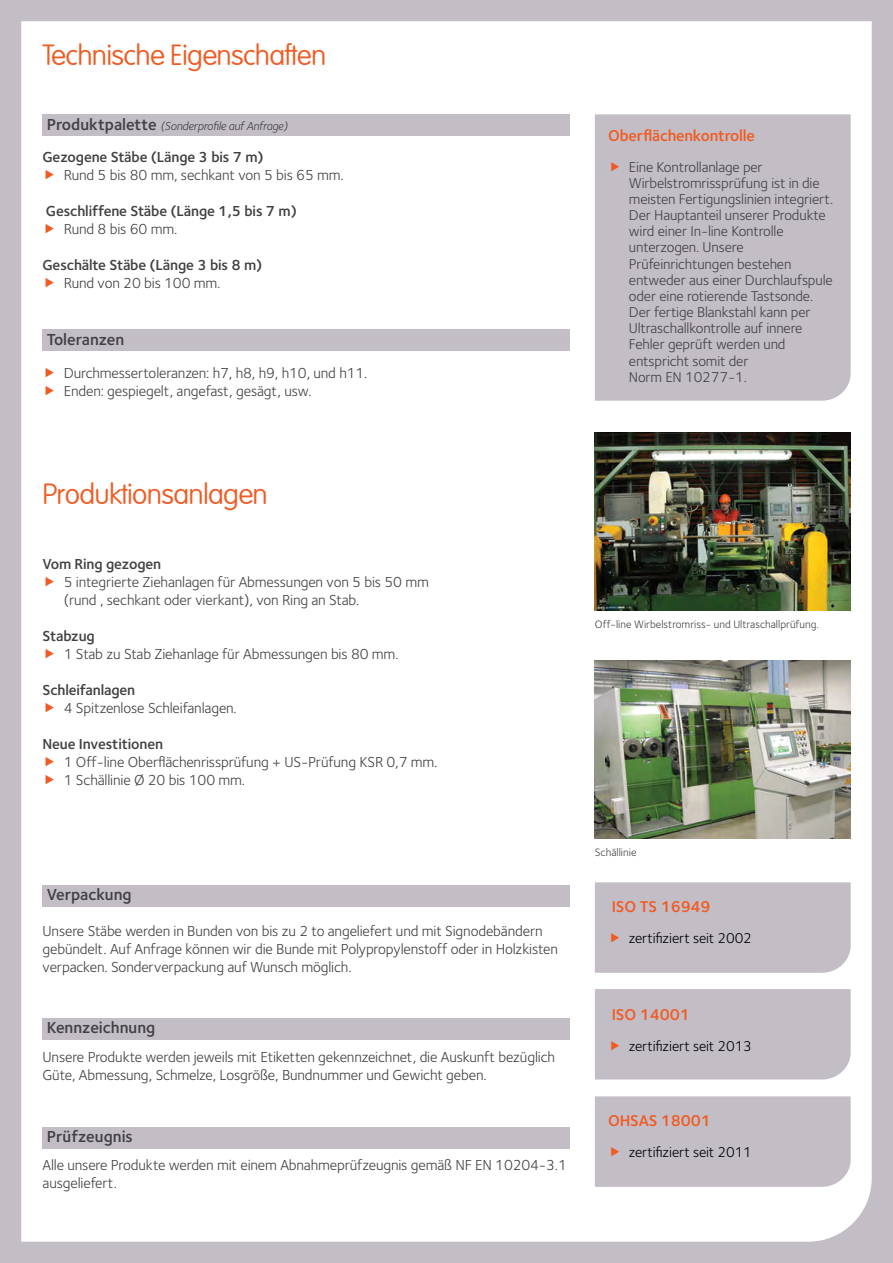
<style>
.page{position:relative;width:893px;height:1263px;background:#c3bec6}
.page>*{position:absolute;margin:0;border:0;box-sizing:border-box;transform-origin:0 0}
.t1{font:100 28.5px "VAG Rounded";letter-spacing:-.025em;color:#f15a22}
.t2{font:16.5px "Foundry Sterling Demi CE";color:#414042}
.t3{font:16.2px "Foundry Sterling Demi CE";letter-spacing:-.01em;color:#f15a22}
.t4{font:15px/18px "Foundry Sterling Book CE";letter-spacing:-.01em;color:#414042}
.t5{font:15px "Foundry Sterling Demi CE";letter-spacing:-.01em;color:#414042}
.t6{font:14.7px/16.2px "Foundry Sterling Book CE";letter-spacing:-.01em;color:#414042}
.t7{font:14.7px "Foundry Sterling Book CE";letter-spacing:-.01em;color:#000}
.t8{font:12px "Foundry Sterling Book Italic CE";letter-spacing:-.025em;color:#414042}
.t9{font:11.1px "Foundry Sterling Book CE";color:#414042}
.s1{font-family:"Foundry Sterling Demi CE";font-size:16.5px}
</style>
<div class="page">
<div style="left:21px;top:21px;width:851px;height:1221px;background:#fff"></div>
<div style="left:43px;top:114px;width:527px;height:22px;background:#c3bec6"></div>
<div style="left:43px;top:330px;width:527px;height:21px;background:#c3bec6"></div>
<svg style="left:595px;top:114px;width:256px;height:287px"></svg>
<img style="left:595px;top:661px;width:255px;height:177px">
<img style="left:595px;top:433px;width:255px;height:178px">
<div style="left:43px;top:1127px;width:527px;height:21px;background:#c3bec6"></div>
<div style="left:43px;top:885px;width:527px;height:21px;background:#c3bec6"></div>
<div style="left:43px;top:1018px;width:527px;height:21px;background:#c3bec6"></div>
<svg style="left:595px;top:882px;width:256px;height:91px"></svg>
<svg style="left:46px;top:368px;width:8px;height:9px"></svg>
<svg style="left:46px;top:386px;width:8px;height:9px"></svg>
<svg style="left:611px;top:161px;width:8px;height:10px"></svg>
<svg style="left:595px;top:989px;width:256px;height:90px"></svg>
<svg style="left:595px;top:1096px;width:256px;height:91px"></svg>
<svg style="left:46px;top:576px;width:8px;height:10px"></svg>
<svg style="left:46px;top:648px;width:8px;height:10px"></svg>
<svg style="left:46px;top:702px;width:8px;height:10px"></svg>
<svg style="left:46px;top:756px;width:8px;height:10px"></svg>
<svg style="left:46px;top:774px;width:8px;height:10px"></svg>
<svg style="left:46px;top:170px;width:8px;height:9px"></svg>
<svg style="left:46px;top:224px;width:8px;height:9px"></svg>
<svg style="left:46px;top:278px;width:8px;height:9px"></svg>
<h1 class="t1" style="left:43px;top:38px;width:285px">Technische Eigenschaften</h1>
<p class="t8" style="left:47px;top:119px;width:242px"><span class="s1">Produktpalette</span> (Sonderprofile auf Anfrage)</p>
<p class="t5" style="left:43px;top:148px;width:223px">Gezogene Stäbe (Länge 3 bis 7 m)</p>
<p class="t4" style="left:64px;top:166px;width:282px">Rund 5 bis 80 mm, sechkant von 5 bis 65 mm.</p>
<p class="t5" style="left:46px;top:202px;width:252px">Geschliffene Stäbe (Länge 1,5 bis 7 m)</p>
<p class="t4" style="left:64px;top:220px;width:115px">Rund 8 bis 60 mm.</p>
<p class="t5" style="left:43px;top:256px;width:221px">Geschälte Stäbe (Länge 3 bis 8 m)</p>
<p class="t4" style="left:64px;top:274px;width:158px">Rund von 20 bis 100 mm.</p>
<p class="t2" style="left:47px;top:329px;width:79px">Toleranzen</p>
<p class="t4" style="left:64px;top:364px;width:305px">Durchmessertoleranzen: h7, h8, h9, h10, und h11.<br>Enden: gespiegelt, angefast, gesägt, usw.</p>
<p class="t3" style="left:608px;top:125px;width:148px">Oberflächenkontrolle</p>
<p class="t6" style="left:629px;top:159px;width:206px">Eine Kontrollanlage per<br>Wirbelstromrissprüfung ist in die meisten Fertigungslinien integriert.<br>Der Hauptanteil unserer Produkte wird einer In-line Kontrolle unterzogen. Unsere<br>Prüfeinrichtungen bestehen entweder aus einer Durchlaufspule oder eine rotierende Tastsonde.<br>Der fertige Blankstahl kann per<br>Ultraschallkontrolle auf innere<br>Fehler geprüft werden und entspricht somit der<br>Norm EN 10277-1.</p>
<h1 class="t1" style="left:43px;top:477px;width:227px">Produktionsanlagen</h1>
<p class="t5" style="left:43px;top:555px;width:120px">Vom Ring gezogen</p>
<p class="t4" style="left:64px;top:573px;width:367px">5 integrierte Ziehanlagen für Abmessungen von 5 bis 50 mm (rund , sechkant oder vierkant), von Ring an Stab.</p>
<p class="t5" style="left:43px;top:627px;width:54px">Stabzug</p>
<p class="t4" style="left:64px;top:645px;width:336px">1 Stab zu Stab Ziehanlage für Abmessungen bis 80 mm.</p>
<p class="t5" style="left:43px;top:681px;width:94px">Schleifanlagen</p>
<p class="t4" style="left:64px;top:699px;width:175px">4 Spitzenlose Schleifanlagen.</p>
<p class="t5" style="left:43px;top:735px;width:122px">Neue Investitionen</p>
<p class="t4" style="left:64px;top:753px;width:375px">1 Off-line Oberflächenrissprüfung + US-Prüfung KSR 0,7 mm.<br>1 Schällinie Ø 20 bis 100 mm.</p>
<p class="t2" style="left:47px;top:885px;width:86px">Verpackung</p>
<p class="t4" style="left:43px;top:922px;width:517px">Unsere Stäbe werden in Bunden von bis zu 2 to angeliefert und mit Signodebändern gebündelt. Auf Anfrage können wir die Bunde mit Polypropylenstoff oder in Holzkisten verpacken. Sonderverpackung auf Wunsch möglich.</p>
<p class="t2" style="left:47px;top:1018px;width:110px">Kennzeichnung</p>
<p class="t4" style="left:43px;top:1048px;width:514px">Unsere Produkte werden jeweils mit Etiketten gekennzeichnet, die Auskunft bezüglich<br>Güte, Abmessung, Schmelze, Losgröße, Bundnummer und Gewicht geben.</p>
<p class="t2" style="left:47px;top:1127px;width:88px">Prüfzeugnis</p>
<p class="t4" style="left:43px;top:1156px;width:526px">Alle unsere Produkte werden mit einem Abnahmeprüfzeugnis gemäß NF EN 10204-3.1 ausgeliefert.</p>
<p class="t9" style="left:595px;top:618px;width:225px">Off-line Wirbelstromriss- und Ultraschallprüfung.</p>
<p class="t9" style="left:595px;top:846px;width:43px">Schällinie</p>
<p class="t3" style="left:612px;top:897px;width:100px">ISO TS 16949</p>
<p class="t7" style="left:629px;top:930px;width:125px">zertifiziert seit 2002</p>
<p class="t3" style="left:612px;top:1004px;width:80px">ISO 14001</p>
<p class="t7" style="left:629px;top:1037px;width:125px">zertifiziert seit 2013</p>
<p class="t3" style="left:608px;top:1111px;width:104px">OHSAS 18001</p>
<p class="t7" style="left:629px;top:1143px;width:125px">zertifiziert seit 2011</p>
</div>
